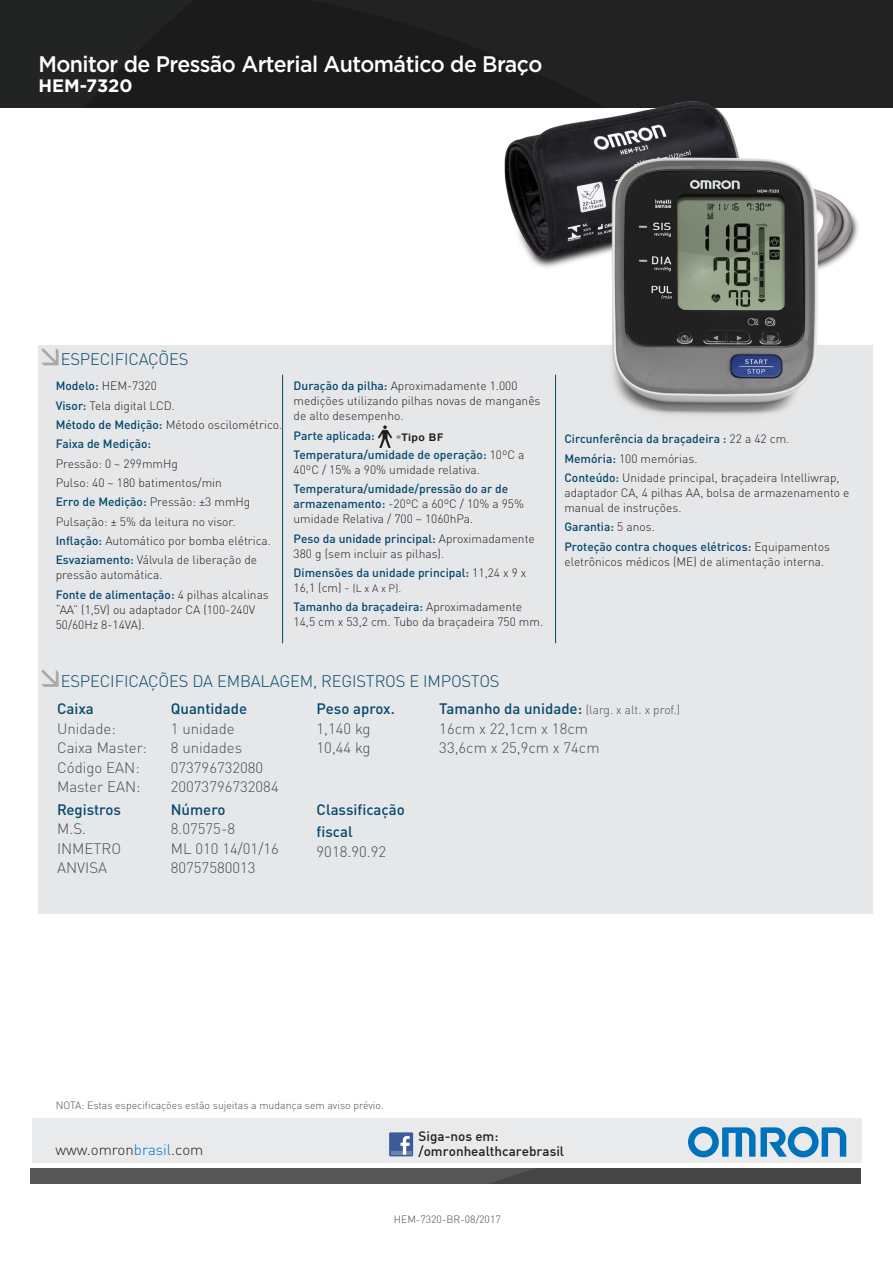
<style>
.page{position:relative;width:893px;height:1263px;background:#fff}
.page>*{position:absolute;margin:0;border:0;box-sizing:border-box;transform-origin:0 0}
.t1{font:500 22.5px "Gotham HTF";letter-spacing:-.025em;color:#fff;scale:.95 1}
.t2{font:700 18px "Gotham HTF";color:#fff}
.t3{font:300 16.5px "DIN Pro";letter-spacing:-.01em;color:#06496d}
.t4{font:300 15px/19.5px "DIN Pro";color:#4b4c4d}
.t5{font:500 15px/22.5px "DIN Pro";color:#06496d}
.t6{font:300 15px "DIN Pro";color:#231f20}
.t7{font:500 13.5px/15px "DIN";color:#231f20}
.t8{font:300 12px/19.4px "DIN Pro";color:#231f20}
.t9{font:500 12px/19.4px "DIN Pro";color:#06496d}
.t10{font:300 12px "DIN Pro";color:#4b4c4d}
.t11{font:300 10.5px "DIN Pro";color:#4b4c4d}
.t12{font:700 10.5px "Arial";letter-spacing:.05em;color:#231f20}
.s1{font-weight:300;color:#231f20}
.s2{font-weight:500;color:#06496d}
.s3{font-weight:300;font-size:10.5px;color:#231f20}
.s4{font-weight:500;font-size:15px;color:#06496d}
.s5{color:#0072bc}
</style>
<div class="page">
<div style="left:0;top:0;width:893px;height:107px;background:#222"></div>
<div style="left:32px;top:1118px;width:829px;height:45px;background:#e9eaeb"></div>
<svg style="left:31px;top:1168px;width:829px;height:16px;background:#4e4e4e"></svg>
<div style="left:389px;top:1132px;width:24px;height:24px;background:#3b5b99"></div>
<hr style="left:391px;top:1151px;width:20px;height:4px;background:#6d84b3">
<svg style="left:400px;top:1136px;width:10px;height:19px"></svg>
<div style="left:38px;top:345px;width:835px;height:568px;background:#e6e7e9"></div>
<svg style="left:41px;top:348px;width:18px;height:17px"></svg>
<svg style="left:41px;top:670px;width:18px;height:17px"></svg>
<svg style="left:378px;top:425px;width:22px;height:23px"></svg>
<hr style="left:282px;top:375px;width:1px;height:268px;background:#06496d">
<hr style="left:555px;top:375px;width:1px;height:268px;background:#06496d">
<svg style="left:688px;top:1126px;width:158px;height:31px"></svg>
<img style="left:464px;top:61px;width:405px;height:207px">
<img style="left:582px;top:104px;width:269px;height:311px">
<h1 class="t1" style="left:38px;top:51px;width:532px">Monitor de Pressão Arterial Automático de Braço</h1>
<h2 class="t2" style="left:38px;top:75px;width:96px">HEM-7320</h2>
<h3 class="t3" style="left:61px;top:346px;width:129px">ESPECIFICAÇÕES</h3>
<p class="t9" style="left:56px;top:375px;width:228px">Modelo: <span class="s1">HEM-7320<br></span>Visor: <span class="s1">Tela digital LCD.<br></span>Método de Medição: <span class="s1">Método oscilométrico.<br></span>Faixa de Medição:</p>
<p class="t8" style="left:56px;top:453px;width:217px">Pressão: 0 ~ 299mmHg<br>Pulso: 40 ~ 180 batimentos/min<br><span class="s2">Erro de Medição:</span> Pressão: ±3 mmHg Pulsação: ± 5% da leitura no visor.<br><span class="s2">Inflação:</span> Automático por bomba elétrica.<br><span class="s2">Esvaziamento:</span> Válvula de liberação de</p>
<p class="t8" style="left:56px;top:564px;width:215px">pressão automática.<br><span class="s2">Fonte de alimentação:</span> 4 pilhas alcalinas</p>
<p class="t8" style="left:56px;top:601px;width:201px;line-height:15px">“AA” (1,5V) ou adaptador CA (100-240V<br>50/60Hz 8-14VA).</p>
<p class="t8" style="left:294px;top:378px;width:248px;line-height:15px"><span class="s2">Duração da pilha:</span> Aproximadamente 1.000 medições utilizando pilhas novas de manganês de alto desempenho.</p>
<p class="t9" style="left:294px;top:424px;width:83px">Parte aplicada:</p>
<p class="t12" style="left:401px;top:430px;width:44px">Tipo BF</p>
<p class="t8" style="left:294px;top:446px;width:232px;line-height:15px"><span class="s2">Temperatura/umidade de operação:</span> 10ºC a<br>40ºC / 15% a 90% umidade relativa.</p>
<p class="t9" style="left:294px;top:480px;width:232px;line-height:15px">Temperatura/umidade/pressão do ar de armazenamento: <span class="s1">-20ºC a 60ºC / 10% a 95% umidade Relativa / 700 – 1060hPa.</span></p>
<p class="t8" style="left:294px;top:530px;width:243px;line-height:15px"><span class="s2">Peso da unidade principal:</span> Aproximadamente<br>380 g (sem incluir as pilhas).</p>
<p class="t9" style="left:294px;top:564px;width:234px;line-height:15px">Dimensões da unidade principal: <span class="s1">11,24 x 9 x<br>16,1 (cm) -</span> <span class="s3">(L x A x P).</span></p>
<p class="t8" style="left:294px;top:598px;width:251px;line-height:15px"><span class="s2">Tamanho da braçadeira:</span> Aproximadamente<br>14,5 cm x 53,2 cm. Tubo da braçadeira 750 mm.</p>
<p class="t8" style="left:564px;top:428px;width:277px"><span class="s2">Circunferência da braçadeira :</span> 22 a 42 cm.<br><span class="s2">Memória:</span> 100 memórias.<br><span class="s2">Conteúdo:</span> Unidade principal, braçadeira Intelliwrap,</p>
<p class="t8" style="left:564px;top:484px;width:287px;line-height:15px">adaptador CA, 4 pilhas AA, bolsa de armazenamento e manual de instruções.</p>
<p class="t9" style="left:564px;top:516px;width:267px">Garantia: <span class="s1">5 anos.<br></span>Proteção contra choques elétricos: <span class="s1">Equipamentos</span></p>
<p class="t8" style="left:564px;top:551px;width:261px">eletrônicos médicos (ME) de alimentação interna.</p>
<h3 class="t3" style="left:61px;top:669px;width:440px">ESPECIFICAÇÕES DA EMBALAGEM, REGISTROS E IMPOSTOS</h3>
<p class="t5" style="left:57px;top:696px;width:38px">Caixa</p>
<p class="t4" style="left:57px;top:717px;width:91px">Unidade:<br>Caixa Master:<br>Código EAN:<br>Master EAN:</p>
<p class="t5" style="left:57px;top:796px;width:65px">Registros</p>
<p class="t4" style="left:57px;top:817px;width:66px">M.S.<br>INMETRO<br>ANVISA</p>
<p class="t5" style="left:171px;top:696px;width:78px">Quantidade</p>
<p class="t4" style="left:171px;top:717px;width:109px">1 unidade<br>8 unidades<br>073796732080<br>20073796732084</p>
<p class="t5" style="left:171px;top:796px;width:56px">Número</p>
<p class="t4" style="left:171px;top:817px;width:110px">8.07575-8<br>ML 010 14/01/16<br>80757580013</p>
<p class="t10" style="left:439px;top:700px;width:242px"><span class="s4">Tamanho da unidade:</span> (larg. x alt. x prof.)</p>
<p class="t4" style="left:439px;top:717px;width:162px">16cm x 22,1cm x 18cm<br>33,6cm x 25,9cm x 74cm</p>
<p class="t5" style="left:317px;top:696px;width:80px">Peso aprox.</p>
<p class="t4" style="left:317px;top:717px;width:55px">1,140 kg<br>10,44 kg</p>
<p class="t5" style="left:317px;top:796px;width:90px">Classificação fiscal</p>
<p class="t4" style="left:317px;top:840px;width:71px">9018.90.92</p>
<p class="t11" style="left:56px;top:1097px;width:330px">NOTA: Estas especificações estão sujeitas a mudança sem aviso prévio.</p>
<p class="t6" style="left:55px;top:1138px;width:149px">www.omron<span class="s5">brasil</span>.com</p>
<p class="t7" style="left:419px;top:1129px;width:147px">Siga-nos em: /omronhealthcarebrasil</p>
<p class="t11" style="left:394px;top:1211px;width:109px">HEM-7320-BR-08/2017</p>
</div>
